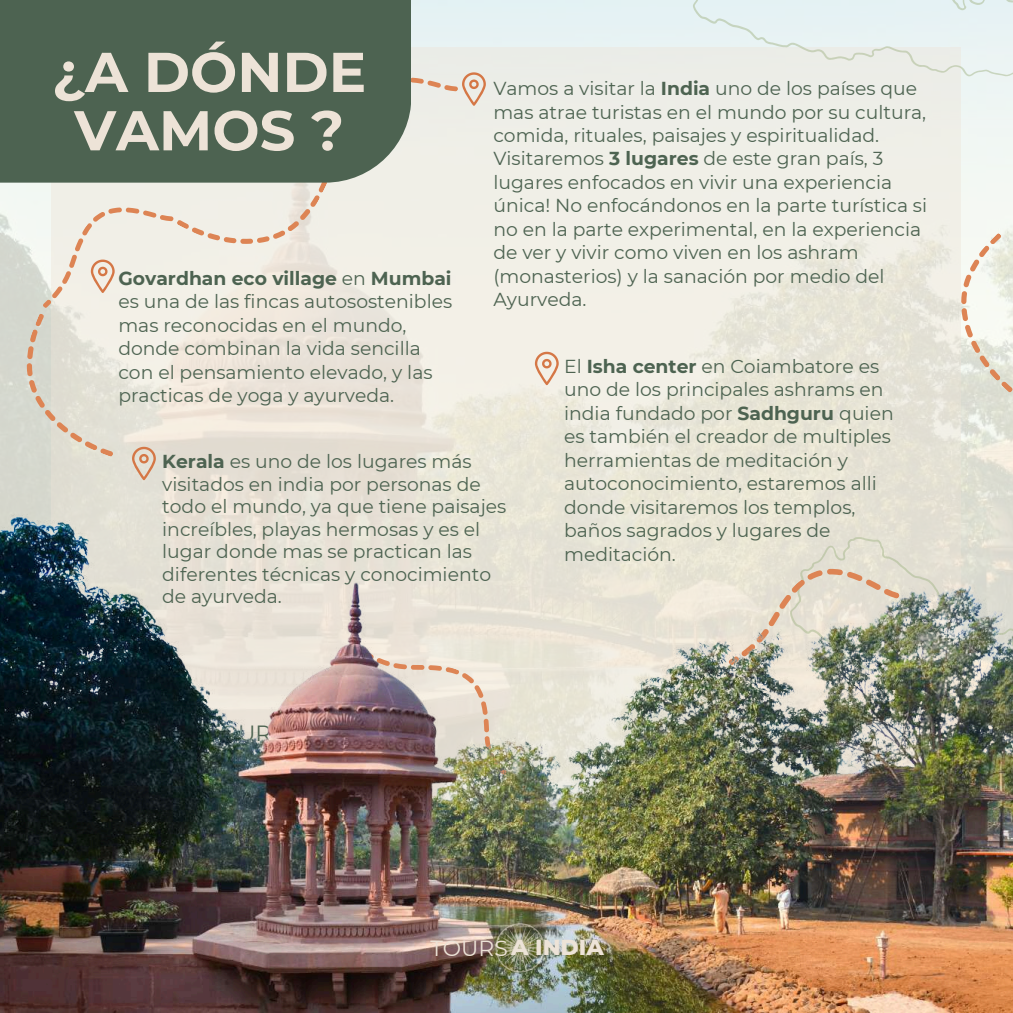
<style>
.page{position:relative;width:1013px;height:1013px;background:#fff}
.page>*{position:absolute;margin:0;border:0;box-sizing:border-box;transform-origin:0 0}
.t1{font:700 56px/58.4px "Montserrat";color:#ede3d7;text-align:center}
.t2{font:800 22.12px "Montserrat";color:#ede3d7}
.t3{font:18.75px/23.5px "Montserrat";color:#4d6351}
.s1{font-weight:700}
.s2{font-weight:400;font-size:21.88px}
</style>
<div class="page">
<svg style="left:0;top:0;width:1012px;height:484px;fill:#e6f2f3"></svg>
<svg style="left:51px;top:47px;width:909px;height:437px;background:#edebe0"></svg>
<div style="left:0;top:0;width:411px;height:183px;background:#4d6351"></div>
<svg style="left:677px;top:0;width:335px;height:141px;background:#eaefeb"></svg>
<svg style="left:535px;top:352px;width:23px;height:33px"></svg>
<img style="left:0;top:484px;width:1012px;height:528px">
<svg style="left:0;top:47px;width:485px;height:433px"></svg>
<svg style="left:923px;top:232px;width:89px;height:161px"></svg>
<svg style="left:495px;top:923px;width:50px;height:49px;background:#7a7f5e"></svg>
<h1 class="t1" style="left:52px;top:43px;width:316px">¿A DÓNDE<br>VAMOS ?</h1>
<p class="t3" style="left:493px;top:77px;width:435px">Vamos a visitar la <span class="s1">India</span> uno de los países que mas atrae turistas en el mundo por su cultura, comida, rituales, paisajes y espiritualidad.<br>Visitaremos <span class="s1">3 lugares</span> de este gran país, 3 lugares enfocados en vivir una experiencia única! No enfocándonos en la parte turística si no en la parte experimental, en la experiencia de ver y vivir como viven en los ashram (monasterios) y la sanación por medio del Ayurveda.</p>
<p class="t3" style="left:118px;top:266px;width:335px"><span class="s1">Govardhan eco village</span> en <span class="s1">Mumbai </span>es una de las fincas autosostenibles mas reconocidas en el mundo, donde combinan la vida sencilla con el pensamiento elevado, y las practicas de yoga y ayurveda.</p>
<p class="t3" style="left:564px;top:354px;width:331px">El <span class="s1">Isha center</span> en Coiambatore es uno de los principales ashrams en india fundado por <span class="s1">Sadhguru</span> quien es también el creador de multiples herramientas de meditación y autoconocimiento, estaremos alli donde visitaremos los templos, baños sagrados y lugares de meditación.</p>
<p class="t3" style="left:162px;top:450px;width:345px;line-height:22.5px"><span class="s1">Kerala</span> es uno de los lugares más visitados en india por personas de todo el mundo, ya que tiene paisajes increíbles, playas hermosas y es el lugar donde mas se practican las diferentes técnicas y conocimiento de ayurveda.</p>
<p class="t2" style="left:430px;top:933px;width:175px"><span class="s2">TOURS</span> A INDIA</p>
</div>
